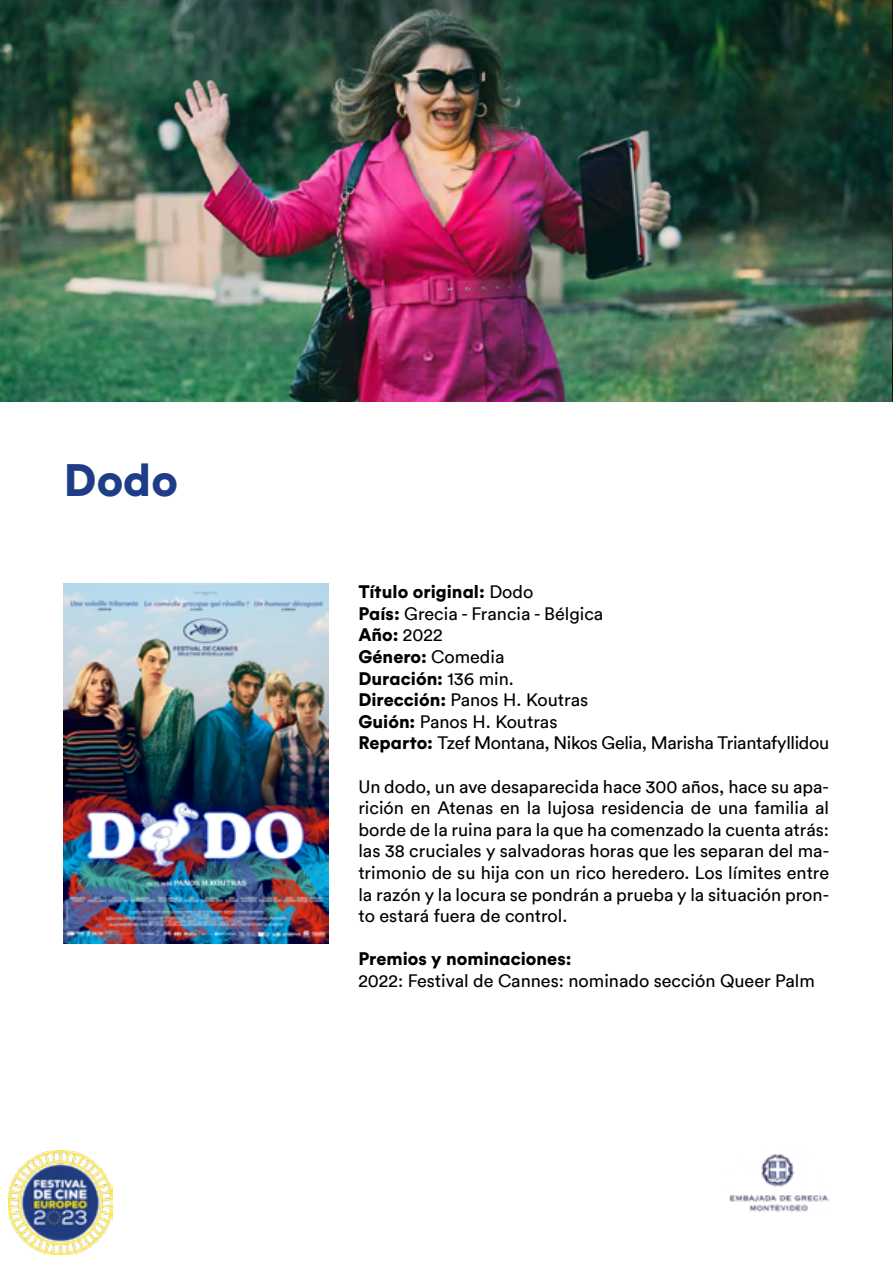
<style>
.page{position:relative;width:893px;height:1263px;background:#fff}
.page>*{position:absolute;margin:0;border:0;box-sizing:border-box;transform-origin:0 0}
.t1{font:900 45px "Cinemateca Circular";color:#1d3e87}
.t2{font:18px/21.6px "Circular";color:#000;text-align:justify}
.t3{font:18px/21.6px "Circular";letter-spacing:-.02em;color:#000}
.t4{font:900 18px/21.6px "Cinemateca Circular";color:#000}
.s1{font-family:"Circular";font-weight:400}
.s2{font-family:"Cinemateca Circular";font-weight:900}
</style>
<div class="page">
<img style="left:9px;top:1150px;width:103px;height:104px">
<img style="left:0;top:0;width:893px;height:402px">
<img style="left:64px;top:584px;width:265px;height:360px">
<img style="left:729px;top:1154px;width:100px;height:58px">
<h1 class="t1" style="left:64px;top:450px;width:116px">Dodo</h1>
<p class="t4" style="left:358px;top:581px;width:177px">Título original: <span class="s1">Dodo</span></p>
<p class="t2" style="left:358px;top:602px;width:246px"><span class="s2">País:</span> Grecia - Francia - Bélgica</p>
<p class="t4" style="left:358px;top:624px;width:157px">Año: <span class="s1">2022<br></span>Género: <span class="s1">Comedia<br></span>Duración: <span class="s1">136 min.</span></p>
<p class="t3" style="left:358px;top:689px;width:472px"><span class="s2">Dirección:</span> Panos H. Koutras<br><span class="s2">Guión:</span> Panos H. Koutras<br><span class="s2">Reparto:</span> Tzef Montana, Nikos Gelia, Marisha Triantafyllidou</p>
<p class="t2" style="left:358px;top:775px;width:472px">Un dodo, un ave desaparecida hace 300 años, hace su apa&shy;rición en Atenas en la lujosa residencia de una familia al borde de la ruina para la que ha comenzado la cuenta atrás: las 38 cruciales y salvadoras horas que les separan del ma&shy;trimonio de su hija con un rico heredero. Los límites entre la razón y la locura se pondrán a prueba y la situación pron&shy;to estará fuera de control.</p>
<p class="t4" style="left:358px;top:948px;width:215px">Premios y nominaciones:</p>
<p class="t2" style="left:358px;top:970px;width:458px">2022: Festival de Cannes: nominado sección Queer Palm</p>
</div>
